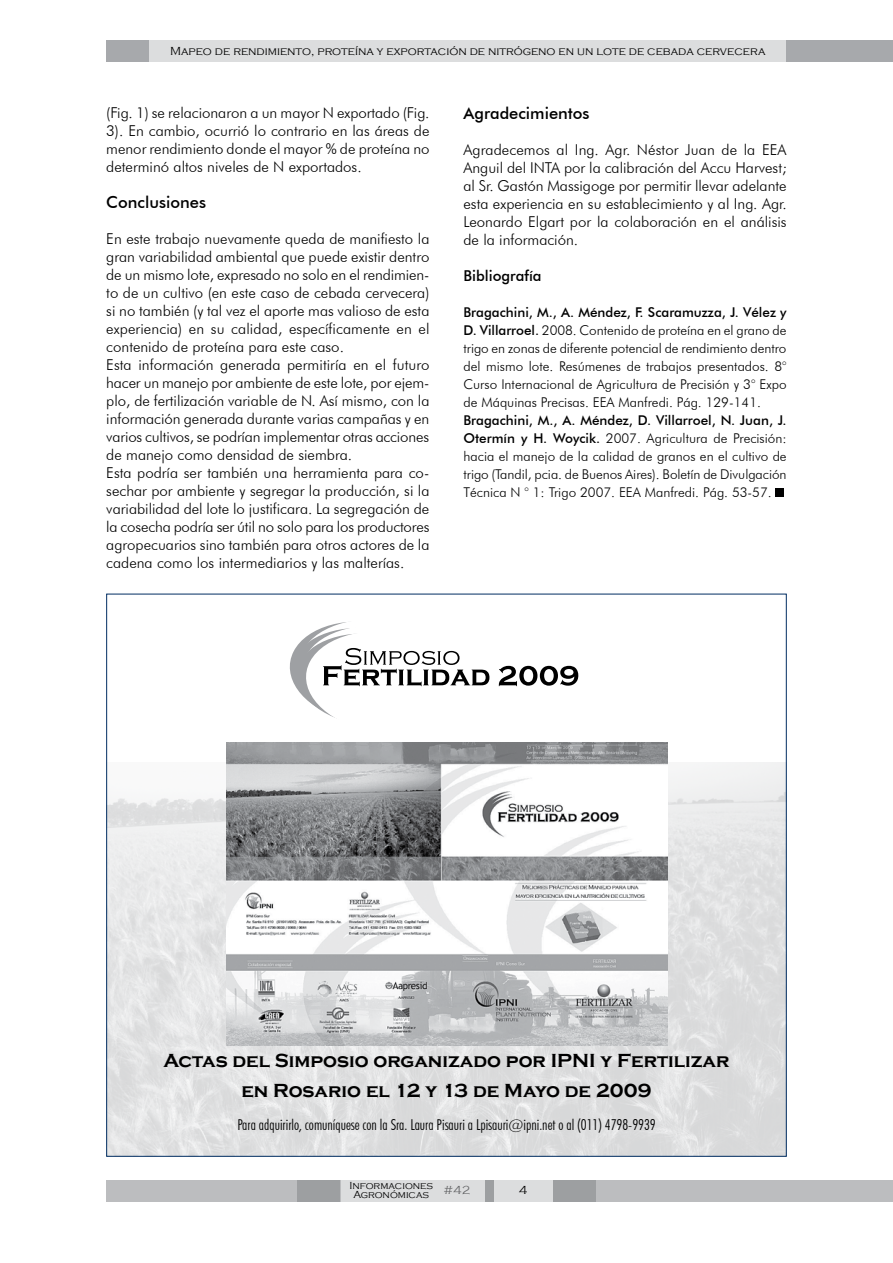
<style>
.page{position:relative;width:893px;height:1263px;background:#fff}
.page>*{position:absolute;margin:0;border:0;box-sizing:border-box;transform-origin:0 0}
.t1{font:700 19.5px/30px "Copperplate Gothic";color:#000;text-align:center}
.t2{font:500 16.5px "Futura BT";color:#000}
.t3{font:300 15px/18px "Futura BT";color:#000;text-align:justify}
.t4{font:300 condensed 15px "Futura BT";color:#000}
.t5{font:500 15px "Futura BT";color:#000}
.t6{font:300 13.5px/18px "Futura BT";color:#000;text-align:justify}
.t7{font:300 12px "Copperplate Gothic";color:#000}
.t8{font:300 10.5px/9px "Copperplate Gothic";color:#000}
.s1{font-weight:500}
</style>
<div class="page">
<div style="left:106px;top:1180px;width:787px;height:21px;background:#bcbdbf"></div>
<div style="left:298px;top:1180px;width:42px;height:21px;background:#9d9fa1"></div>
<div style="left:341px;top:1180px;width:212px;height:21px;background:#dcddde"></div>
<div style="left:553px;top:1180px;width:42px;height:21px;background:#9d9fa1"></div>
<div style="left:485px;top:1180px;width:8px;height:21px;background:#9d9fa1"></div>
<img style="left:108px;top:763px;width:677px;height:392px">
<div style="left:106px;top:40px;width:787px;height:22px;background:#dcddde"></div>
<div style="left:776px;top:488px;width:8px;height:9px;background:#000"></div>
<div style="left:787px;top:40px;width:106px;height:22px;background:#a7a9ac"></div>
<div style="left:106px;top:40px;width:43px;height:22px;background:#a7a9ac"></div>
<img style="left:227px;top:743px;width:441px;height:303px">
<svg style="left:499px;top:666px;width:79px;height:20px"></svg>
<svg style="left:289px;top:622px;width:200px;height:96px"></svg>
<p class="t7" style="left:170px;top:44px;width:597px">Mapeo de rendimiento, proteína y exportación de nitrógeno en un lote de cebada cervecera</p>
<p class="t3" style="left:106px;top:103px;width:325px">(Fig. 1) se relacionaron a un mayor N exportado (Fig.<br>3). En cambio, ocurrió lo contrario en las áreas de menor rendimiento donde el mayor % de proteína no determinó altos niveles de N exportados.</p>
<p class="t2" style="left:106px;top:192px;width:101px">Conclusiones</p>
<p class="t3" style="left:106px;top:229px;width:325px;text-align:left">En este trabajo nuevamente queda de manifiesto la gran variabilidad ambiental que puede existir dentro de un mismo lote, expresado no solo en el rendimien&shy;to de un cultivo (en este caso de cebada cervecera) si no también (y tal vez el aporte mas valioso de esta experiencia) en su calidad, específicamente en el contenido de proteína para este caso.<br>Esta información generada permitiría en el futuro hacer un manejo por ambiente de este lote, por ejem&shy;plo, de fertilización variable de N. Así mismo, con la información generada durante varias campañas y en varios cultivos, se podrían implementar otras acciones de manejo como densidad de siembra.<br>Esta podría ser también una herramienta para co&shy;sechar por ambiente y segregar la producción, si la variabilidad del lote lo justificara. La segregación de la cosecha podría ser útil no solo para los productores agropecuarios sino también para otros actores de la cadena como los intermediarios y las malterías.</p>
<p class="t2" style="left:463px;top:103px;width:128px">Agradecimientos</p>
<p class="t3" style="left:463px;top:140px;width:325px">Agradecemos al Ing. Agr. Néstor Juan de la EEA Anguil del INTA por la calibración del Accu Harvest; al Sr. Gastón Massigoge por permitir llevar adelante esta experiencia en su establecimiento y al Ing. Agr.<br>Leonardo Elgart por la colaboración en el análisis de la información.</p>
<p class="t5" style="left:463px;top:266px;width:80px">Bibliografía</p>
<p class="t6" style="left:463px;top:303px;width:325px"><span class="s1">Bragachini, M., A. Méndez, F. Scaramuzza, J. Vélez y D. Villarroel.</span> 2008. Contenido de proteína en el grano de trigo en zonas de diferente potencial de rendimiento dentro del mismo lote. Resúmenes de trabajos presentados. 8° Curso Internacional de Agricultura de Precisión y 3° Expo de Máquinas Precisas. EEA Manfredi. Pág. 129-141.</p>
<p class="t6" style="left:463px;top:411px;width:325px"><span class="s1">Bragachini, M., A. Méndez, D. Villarroel, N. Juan, J.<br>Otermín y H. Woycik.</span> 2007. Agricultura de Precisión: hacia el manejo de la calidad de granos en el cultivo de trigo (Tandil, pcia. de Buenos Aires). Boletín de Divulgación Técnica N ° 1: Trigo 2007. EEA Manfredi. Pág. 53-57.</p>
<h1 class="t1" style="left:163px;top:1045px;width:568px">Actas del Simposio organizado por IPNI y Fertilizar en Rosario el 12 y 13 de Mayo de 2009</h1>
<p class="t4" style="left:237px;top:1115px;width:420px">Para adquirirlo, comuníquese con la Sra. Laura Pisauri a Lpisauri@ipni.net o al (011) 4798-9939</p>
<p class="t8" style="left:353px;top:1181px;width:118px;text-indent:-4px">Informaciones<br>Agronómicas <sup>#42</sup></p>
</div>
